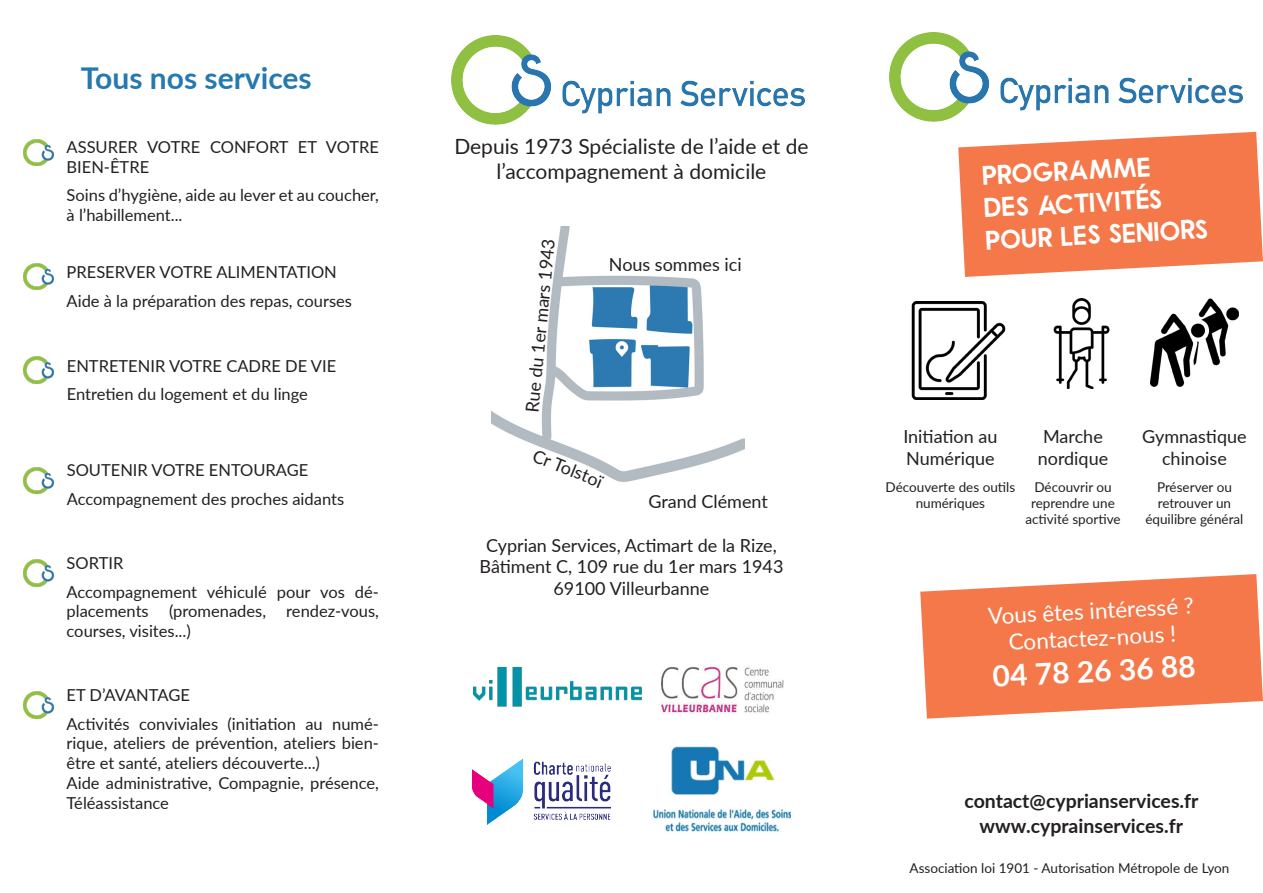
<style>
.page{position:relative;width:1263px;height:893px;background:#fff}
.page>*{position:absolute;margin:0;border:0;box-sizing:border-box;transform-origin:0 0}
.t1{font:700 30px "Lato";color:#2579af}
.t2{font:700 30px "Lato";color:#fff}
.t3{font:700 27px "Qualy";color:#fff}
.t4{font:22.5px "Lato";color:#fff}
.t5{font:21px/25.2px "Lato";color:#231f20;text-align:center}
.t6{font:700 19.5px "Lato";color:#231f20}
.t7{font:18px/21.6px "Lato";color:#231f20;text-align:center}
.t8{font:16.5px/19.8px "Lato";color:#231f20}
.t9{font:13.5px/16.2px "Lato";color:#231f20;text-align:center}
</style>
<div class="page">
<img style="left:890px;top:33px;width:353px;height:88px">
<svg style="left:958px;top:132px;width:305px;height:145px;background:#f58860"></svg>
<img style="left:911px;top:302px;width:95px;height:97px">
<img style="left:1053px;top:298px;width:57px;height:91px">
<img style="left:1150px;top:298px;width:88px;height:88px">
<svg style="left:920px;top:574px;width:343px;height:145px;background:#f58a63"></svg>
<img style="left:452px;top:36px;width:353px;height:88px">
<img style="left:492px;top:226px;width:252px;height:256px">
<img style="left:472px;top:758px;width:139px;height:67px">
<img style="left:653px;top:746px;width:138px;height:86px">
<img style="left:473px;top:667px;width:169px;height:40px">
<img style="left:661px;top:667px;width:123px;height:47px">
<img style="left:23px;top:139px;width:30px;height:26px">
<img style="left:23px;top:263px;width:30px;height:27px">
<img style="left:23px;top:357px;width:30px;height:26px">
<img style="left:23px;top:467px;width:30px;height:26px">
<img style="left:23px;top:560px;width:30px;height:26px">
<img style="left:23px;top:692px;width:30px;height:26px">
<p class="t1" style="left:81px;top:56px;width:232px">Tous nos services</p>
<p class="t8" style="left:67px;top:136px;width:314px">ASSURER VOTRE CONFORT ET VOTRE<br>BIEN-ÊTRE</p>
<p class="t8" style="left:67px;top:185px;width:314px">Soins d’hygiène, aide au lever et au coucher, à l’habillement...</p>
<p class="t8" style="left:67px;top:262px;width:272px">PRESERVER VOTRE ALIMENTATION</p>
<p class="t8" style="left:67px;top:290px;width:287px">Aide à la préparation des repas, courses</p>
<p class="t8" style="left:67px;top:355px;width:271px">ENTRETENIR VOTRE CADRE DE VIE</p>
<p class="t8" style="left:67px;top:384px;width:243px">Entretien du logement et du linge</p>
<p class="t8" style="left:67px;top:460px;width:243px">SOUTENIR VOTRE ENTOURAGE</p>
<p class="t8" style="left:67px;top:488px;width:279px">Accompagnement des proches aidants</p>
<p class="t8" style="left:67px;top:552px;width:58px">SORTIR</p>
<p class="t8" style="left:67px;top:581px;width:314px;text-align:justify">Accompagnement véhiculé pour vos dé&shy;placements (promenades, rendez-vous, courses, visites...)</p>
<p class="t8" style="left:67px;top:684px;width:125px">ET D’AVANTAGE</p>
<p class="t8" style="left:67px;top:713px;width:314px;text-align:justify">Activités conviviales (initiation au numé&shy;rique, ateliers de prévention, ateliers bien&shy;être et santé, ateliers découverte...)</p>
<p class="t8" style="left:67px;top:772px;width:314px">Aide administrative, Compagnie, présence,<br>Téléassistance</p>
<p class="t5" style="left:454px;top:133px;width:356px">Depuis 1973 Spécialiste de l’aide et de l’accompagnement à domicile</p>
<p class="t7" style="left:521px;top:412px;width:176px;rotate:-85deg">Rue du 1er mars 1943</p>
<p class="t7" style="left:538px;top:444px;width:75px;rotate:22deg">Cr Tolstoï</p>
<p class="t7" style="left:609px;top:252px;width:134px">Nous sommes ici</p>
<p class="t7" style="left:648px;top:489px;width:121px">Grand Clément</p>
<p class="t7" style="left:486px;top:534px;width:292px">Cyprian Services, Actimart de la Rize,</p>
<p class="t7" style="left:479px;top:555px;width:305px">Bâtiment C, 109 rue du 1er mars 1943<br>69100 Villeurbanne</p>
<p class="t3" style="left:982px;top:160px;width:171px;rotate:-3deg">Programme</p>
<p class="t3" style="left:984px;top:192px;width:180px;rotate:-3deg">des activités</p>
<p class="t3" style="left:986px;top:224px;width:224px;rotate:-3deg">pour les seniors</p>
<p class="t7" style="left:903px;top:425px;width:96px">Initiation au</p>
<p class="t7" style="left:906px;top:447px;width:90px">Numérique</p>
<p class="t9" style="left:886px;top:478px;width:131px">Découverte des outils numériques</p>
<p class="t7" style="left:1043px;top:425px;width:61px">Marche</p>
<p class="t7" style="left:1038px;top:447px;width:72px">nordique</p>
<p class="t9" style="left:1025px;top:478px;width:97px">Découvrir ou reprendre une activité sportive</p>
<p class="t7" style="left:1142px;top:425px;width:106px">Gymnastique chinoise</p>
<p class="t9" style="left:1157px;top:478px;width:76px;text-align:left">Préserver ou retrouver un</p>
<p class="t9" style="left:1145px;top:511px;width:100px">équilibre général</p>
<p class="t4" style="left:987px;top:600px;width:208px;rotate:-3deg">Vous êtes intéressé ?</p>
<p class="t4" style="left:1008px;top:626px;width:169px;rotate:-3deg">Contactez-nous !</p>
<p class="t2" style="left:991px;top:654px;width:205px;rotate:-3deg">04 78 26 36 88</p>
<p class="t6" style="left:964px;top:786px;width:235px">contact@cyprianservices.fr</p>
<p class="t6" style="left:979px;top:811px;width:205px">www.cyprainservices.fr</p>
<p class="t9" style="left:909px;top:859px;width:321px">Association loi 1901 - Autorisation Métropole de Lyon</p>
</div>
